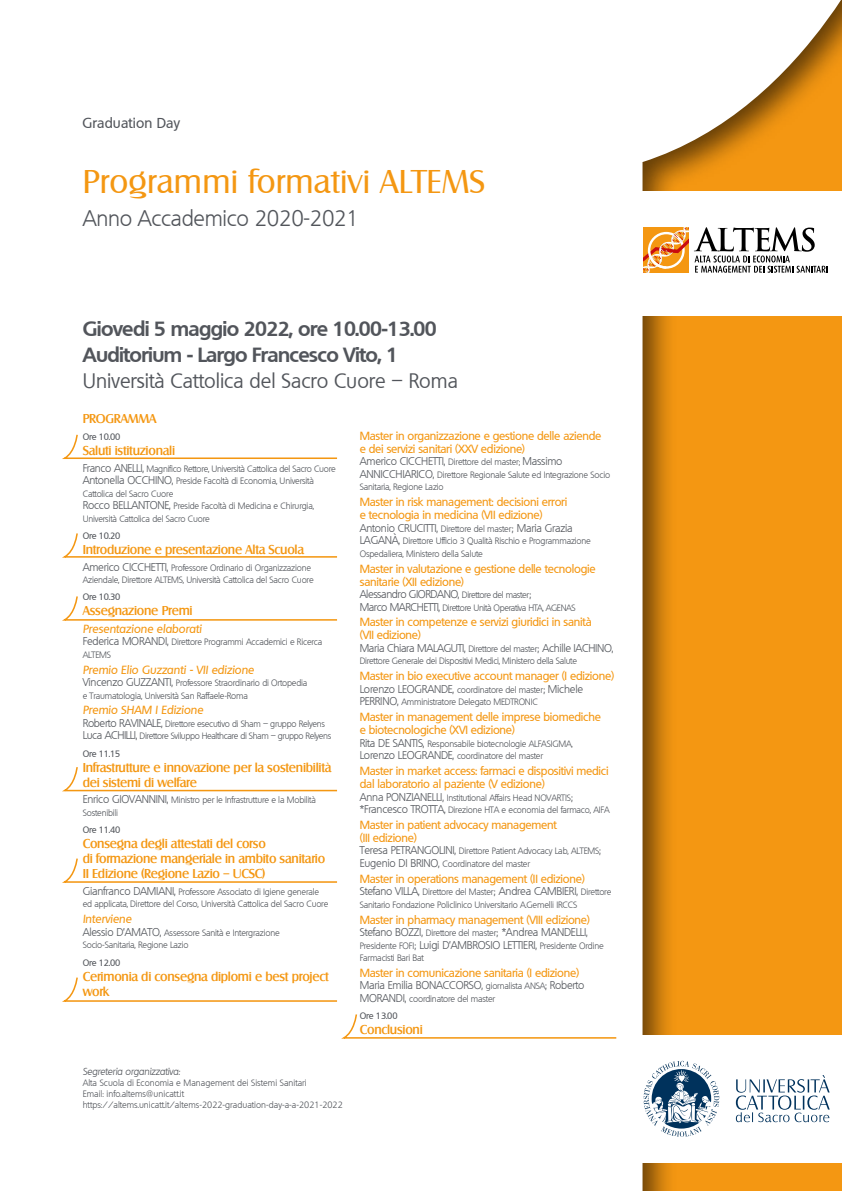
<style>
.page{position:relative;width:842px;height:1191px;background:#fff}
.page>*{position:absolute;margin:0;border:0;box-sizing:border-box;transform-origin:0 0}
.t1{font:32px "Salzburg";letter-spacing:.01em;color:#f49712}
.t2{font:300 22px "Quebec";letter-spacing:-.015em;color:#52555b}
.t3{font:700 20px/26px "Quebec";letter-spacing:-.03em;color:#52555b}
.t4{font:20px "Quebec";color:#52555b}
.t5{font:500 14px "Quebec";letter-spacing:.01em;color:#52555b}
.t6{font:500 12.5px/15px "Salzburg";letter-spacing:-.02em;color:#f49712}
.t7{font:500 11.5px/13px "Quebec";letter-spacing:-.02em;color:#f49712}
.t8{font:italic 500 11.5px "Quebec";color:#f49712}
.t9{font:300 11px "Quebec";letter-spacing:-.02em;color:#52555b}
.t10{font:300 11px "Quebec";letter-spacing:-.04em;color:#52555b}
.t11{font:italic 300 10px "Quebec";letter-spacing:-.02em;color:#52555b}
.t12{font:300 9px/12.5px "Quebec";letter-spacing:-.02em;color:#52555b}
.t13{font:300 9px/12.5px "Quebec";letter-spacing:-.04em;color:#52555b}
.t14{font:300 9px/11px "Quebec";color:#52555b}
.t15{font:500 9px "Quebec";letter-spacing:-.02em;color:#52555b}
.s1{font-size:11px}
.s2{font-size:9px}
.s3{font-weight:500}
</style>
<div class="page">
<svg style="left:642px;top:0;width:200px;height:1191px;background:#ea9c2b"></svg>
<div style="left:633px;top:191px;width:209px;height:124px;background:#fff"></div>
<svg style="left:643px;top:227px;width:185px;height:46px"></svg>
<svg style="left:62px;top:434px;width:276px;height:25px"></svg>
<svg style="left:62px;top:596px;width:276px;height:25px"></svg>
<svg style="left:62px;top:767px;width:276px;height:25px"></svg>
<div style="left:634px;top:1035px;width:208px;height:127px;background:#fff"></div>
<svg style="left:736px;top:1075px;width:94px;height:47px"></svg>
<svg style="left:643px;top:1060px;width:76px;height:76px"></svg>
<svg style="left:62px;top:858px;width:276px;height:25px"></svg>
<svg style="left:62px;top:977px;width:276px;height:25px"></svg>
<svg style="left:341px;top:1014px;width:276px;height:25px"></svg>
<svg style="left:62px;top:533px;width:276px;height:25px"></svg>
<h3 class="t5" style="left:83px;top:114px;width:99px">Graduation Day</h3>
<h1 class="t1" style="left:83px;top:162px;width:404px">Programmi formativi ALTEMS</h1>
<h2 class="t2" style="left:83px;top:204px;width:278px">Anno Accademico 2020-2021</h2>
<h3 class="t3" style="left:83px;top:315px;width:355px">Giovedi 5 maggio 2022, ore 10.00-13.00<br>Auditorium - Largo Francesco Vito, 1</h3>
<h3 class="t4" style="left:83px;top:368px;width:376px">Università Cattolica del Sacro Cuore – Roma</h3>
<h3 class="t6" style="left:83px;top:410px;width:75px">PROGRAMMA</h3>
<p class="t15" style="left:83px;top:431px;width:39px">Ore 10.00</p>
<h3 class="t6" style="left:83px;top:443px;width:94px">Saluti istituzionali</h3>
<p class="t12" style="left:83px;top:462px;width:255px"><span class="s1">Franco ANELLI,</span> Magnifico Rettore, Università Cattolica del Sacro Cuore <span class="s1">Antonella OCCHINO,</span> Preside Facoltà di Economia, Università Cattolica del Sacro Cuore<br><span class="s1">Rocco BELLANTONE,</span> Preside Facoltà di Medicina e Chirurgia, Università Cattolica del Sacro Cuore</p>
<p class="t15" style="left:83px;top:530px;width:39px">Ore 10.20</p>
<h3 class="t6" style="left:83px;top:542px;width:223px">Introduzione e presentazione Alta Scuola</h3>
<p class="t12" style="left:83px;top:561px;width:232px"><span class="s1">Americo CICCHETTI,</span> Professore Ordinario di Organizzazione<br>Aziendale, Direttore ALTEMS, Università Cattolica del Sacro Cuore</p>
<p class="t15" style="left:83px;top:591px;width:39px">Ore 10.30</p>
<h3 class="t6" style="left:83px;top:603px;width:111px">Assegnazione Premi</h3>
<p class="t8" style="left:83px;top:621px;width:120px">Presentazione elaborati</p>
<p class="t12" style="left:83px;top:635px;width:241px"><span class="s1">Federica MORANDI,</span> Direttore Programmi Accademici e Ricerca<br>ALTEMS</p>
<p class="t8" style="left:83px;top:662px;width:173px">Premio Elio Guzzanti - VII edizione</p>
<p class="t12" style="left:83px;top:676px;width:226px"><span class="s1">Vincenzo GUZZANTI,</span> Professore Straordinario di Ortopedia e Traumatologia, Università San Raffaele-Roma</p>
<p class="t8" style="left:83px;top:703px;width:122px">Premio SHAM I Edizione</p>
<p class="t13" style="left:83px;top:717px;width:250px"><span class="s1">Roberto RAVINALE,</span> Direttore esecutivo di Sham – gruppo Relyens<br><span class="s1">Luca ACHILLI,</span> Direttore Sviluppo Healthcare di Sham – gruppo Relyens</p>
<p class="t15" style="left:83px;top:747px;width:39px">Ore 11.15</p>
<h3 class="t6" style="left:83px;top:759px;width:250px">Infrastrutture e innovazione per la sostenibilità dei sistemi di welfare</h3>
<p class="t12" style="left:83px;top:794px;width:235px"><span class="s1">Enrico GIOVANNINI,</span> Ministro per le Infrastrutture e la Mobilità<br>Sostenibili</p>
<p class="t15" style="left:83px;top:824px;width:39px">Ore 11.40</p>
<h3 class="t6" style="left:83px;top:836px;width:244px">Consegna degli attestati del corso<br>di formazione mangeriale in ambito sanitario<br>II Edizione (Regione Lazio – UCSC)</h3>
<p class="t12" style="left:83px;top:885px;width:247px"><span class="s1">Gianfranco DAMIANI,</span> Professore Associato di Igiene generale ed applicata, Direttore del Corso, Università Cattolica del Sacro Cuore</p>
<p class="t8" style="left:83px;top:911px;width:50px">Interviene</p>
<p class="t12" style="left:83px;top:926px;width:199px"><span class="s1">Alessio D’AMATO,</span> Assessore Sanità e Intergrazione<br>Socio-Sanitaria, Regione Lazio</p>
<p class="t15" style="left:83px;top:956px;width:39px">Ore 12.00</p>
<h3 class="t6" style="left:83px;top:968px;width:247px">Cerimonia di consegna diplomi e best project work</h3>
<p class="t7" style="left:360px;top:429px;width:243px">Master in organizzazione e gestione delle aziende e dei servizi sanitari (XXV edizione)</p>
<p class="t9" style="left:360px;top:454px;width:204px">Americo CICCHETTI, <span class="s2">Direttore del master;</span> Massimo</p>
<p class="t12" style="left:360px;top:468px;width:252px"><span class="s1">ANNICCHIARICO,</span> Direttore Regionale Salute ed Integrazione Socio<br>Sanitaria, Regione Lazio</p>
<p class="t7" style="left:360px;top:495px;width:209px">Master in risk management: decisioni errori e tecnologia in medicina (VII edizione)</p>
<p class="t9" style="left:360px;top:521px;width:214px">Antonio CRUCITTI, <span class="s2">Direttore del master</span>; Maria Grazia</p>
<p class="t12" style="left:360px;top:535px;width:233px"><span class="s1">LAGANÀ,</span> Direttore Ufficio 3 Qualità Rischio e Programmazione<br>Ospedaliera, Ministero della Salute</p>
<p class="t7" style="left:360px;top:562px;width:237px">Master in valutazione e gestione delle tecnologie sanitarie (XII edizione)</p>
<p class="t10" style="left:360px;top:587px;width:173px">Alessandro GIORDANO, <span class="s2">Direttore del master</span>;</p>
<p class="t13" style="left:360px;top:601px;width:217px"><span class="s1">Marco MARCHETTI,</span> Direttore Unità Operativa HTA, AGENAS</p>
<p class="t7" style="left:360px;top:615px;width:233px">Master in competenze e servizi giuridici in sanità (VII edizione)</p>
<p class="t9" style="left:360px;top:641px;width:255px">Maria Chiara MALAGUTI, <span class="s2">Direttore del master</span>; Achille IACHINO,</p>
<p class="t12" style="left:360px;top:655px;width:219px">Direttore Generale dei Dispositivi Medici, Ministero della Salute</p>
<p class="t7" style="left:360px;top:669px;width:256px">Master in bio executive account manager (I edizione)</p>
<p class="t9" style="left:360px;top:682px;width:225px">Lorenzo LEOGRANDE, <span class="s2">coordinatore del master</span>; Michele</p>
<p class="t12" style="left:360px;top:696px;width:180px"><span class="s1">PERRINO,</span> Amministratore Delegato MEDTRONIC</p>
<p class="t7" style="left:360px;top:710px;width:243px">Master in management delle imprese biomediche e biotecnologiche (XVI edizione)</p>
<p class="t12" style="left:360px;top:737px;width:215px"><span class="s1">Rita DE SANTIS,</span> Responsabile biotecnologie ALFASIGMA,<br><span class="s1">Lorenzo LEOGRANDE,</span> coordinatore del master</p>
<p class="t7" style="left:360px;top:764px;width:250px">Master in market access: farmaci e dispositivi medici dal laboratorio al paziente (V edizione)</p>
<p class="t12" style="left:360px;top:791px;width:251px"><span class="s1">Anna PONZIANELLI,</span> Institutional Affairs Head NOVARTIS<span class="s1">; *Francesco TROTTA,</span> Direzione HTA e economia del farmaco, AIFA</p>
<p class="t7" style="left:360px;top:818px;width:199px">Master in patient advocacy management (III edizione)</p>
<p class="t12" style="left:360px;top:845px;width:243px"><span class="s1">Teresa PETRANGOLINI,</span> Direttore Patient Advocacy Lab, ALTEMS<span class="s1">;<br>Eugenio DI BRINO,</span> Coordinatore del master</p>
<p class="t7" style="left:360px;top:872px;width:227px">Master in operations management (II edizione)</p>
<p class="t9" style="left:360px;top:884px;width:253px">Stefano VILLA, <span class="s2">Direttore del Master</span>; Andrea CAMBIERI, <span class="s2">Direttore</span></p>
<p class="t12" style="left:360px;top:898px;width:219px">Sanitario Fondazione Policlinico Universitario A.Gemelli IRCCS</p>
<p class="t7" style="left:360px;top:912px;width:232px">Master in pharmacy management (VIII edizione)</p>
<p class="t9" style="left:360px;top:925px;width:230px">Stefano BOZZI, <span class="s2">Direttore del master</span>; *Andrea MANDELLI,</p>
<p class="t12" style="left:360px;top:939px;width:246px">Presidente FOFI<span class="s1">; Luigi D’AMBROSIO LETTIERI,</span> Presidente Ordine<br>Farmacisti Bari Bat</p>
<p class="t7" style="left:360px;top:966px;width:221px">Master in comunicazione sanitaria (I edizione)</p>
<p class="t9" style="left:360px;top:978px;width:226px">Maria Emilia BONACCORSO, <span class="s2">giornalista ANSA</span>; Roberto</p>
<p class="t12" style="left:360px;top:990px;width:137px;line-height:17.3px"><span class="s1">MORANDI,</span> coordinatore del master<br><span class="s3">Ore 13.00</span></p>
<h3 class="t6" style="left:360px;top:1022px;width:64px">Conclusioni</h3>
<p class="t11" style="left:83px;top:1064px;width:99px">Segreteria organizzativa:</p>
<p class="t14" style="left:83px;top:1077px;width:262px">Alta Scuola di Economia e Management dei Sistemi Sanitari<br>Email: info.altems@unicatt.it https://altems.unicatt.it/altems-2022-graduation-day-a-a-2021-2022</p>
</div>
